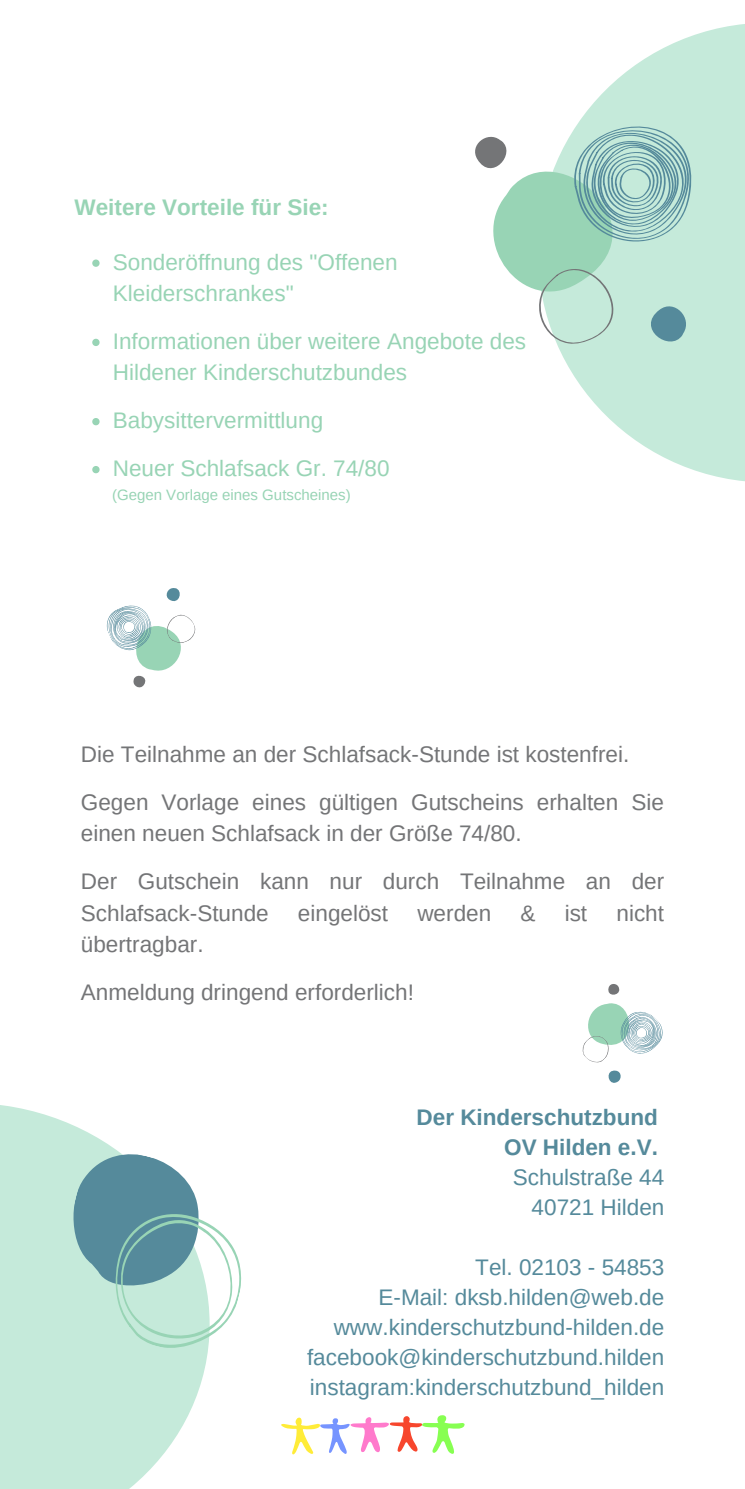
<style>
.page{position:relative;width:745px;height:1489px;background:#fff}
.page>*{position:absolute;margin:0;border:0;box-sizing:border-box;transform-origin:0 0}
.t1{font:22.5px/31.2px "Arimo";color:#747577}
.t2{font:22.5px "Arimo";color:#558a9b}
.t3{font:22.5px/31.2px "Arimo";color:#98d4b5}
.t4{font:700 22.5px "Arimo";color:#558a9b}
.t5{font:700 22.5px "Arimo";color:#98d4b5}
.t6{font:15px "Arimo";color:#98d4b5}
</style>
<div class="page">
<svg style="left:561px;top:24px;width:183px;height:457px;fill:#c5eada"></svg>
<svg style="left:0;top:1105px;width:206px;height:384px;fill:#c5eada"></svg>
<svg style="left:475px;top:127px;width:217px;height:226px"></svg>
<svg style="left:106px;top:588px;width:90px;height:100px"></svg>
<svg style="left:281px;top:1415px;width:183px;height:39px"></svg>
<svg style="left:49px;top:1142px;width:193px;height:220px"></svg>
<svg style="left:582px;top:984px;width:81px;height:99px"></svg>
<svg style="left:92px;top:259px;width:7px;height:8px"></svg>
<svg style="left:92px;top:339px;width:7px;height:7px"></svg>
<svg style="left:92px;top:418px;width:7px;height:7px"></svg>
<svg style="left:92px;top:466px;width:7px;height:7px"></svg>
<p class="t5" style="left:74px;top:194px;width:255px">Weitere Vorteile für Sie:</p>
<p class="t3" style="left:113px;top:246px;width:286px">Sonderöffnung des "Offenen<br>Kleiderschrankes"</p>
<p class="t3" style="left:113px;top:326px;width:414px">Informationen über weitere Angebote des<br>Hildener Kinderschutzbundes</p>
<p class="t3" style="left:113px;top:405px;width:212px">Babysittervermittlung</p>
<p class="t3" style="left:113px;top:453px;width:278px">Neuer Schlafsack Gr. 74/80</p>
<p class="t6" style="left:112px;top:487px;width:240px">(Gegen Vorlage eines Gutscheines)</p>
<p class="t1" style="left:81px;top:739px;width:550px">Die Teilnahme an der Schlafsack-Stunde ist kostenfrei.</p>
<p class="t1" style="left:81px;top:787px;width:584px">Gegen Vorlage eines gültigen Gutscheins erhalten Sie einen neuen Schlafsack in der Größe 74/80.</p>
<p class="t1" style="left:81px;top:866px;width:584px">Der Gutschein kann nur durch Teilnahme an der<br>Schlafsack-Stunde</p>
<p class="t1" style="left:298px;top:897px;width:92px">eingelöst</p>
<p class="t1" style="left:417px;top:897px;width:75px">werden</p>
<p class="t1" style="left:520px;top:897px;width:16px">&amp;</p>
<p class="t1" style="left:564px;top:897px;width:24px">ist</p>
<p class="t1" style="left:616px;top:897px;width:49px">nicht</p>
<p class="t1" style="left:81px;top:928px;width:124px">übertragbar.</p>
<p class="t1" style="left:81px;top:976px;width:334px">Anmeldung dringend erforderlich!</p>
<p class="t4" style="left:416px;top:1105px;width:243px">Der Kinderschutzbund</p>
<p class="t4" style="left:504px;top:1135px;width:155px">OV Hilden e.V.</p>
<p class="t2" style="left:512px;top:1165px;width:153px">Schulstraße 44</p>
<p class="t2" style="left:531px;top:1195px;width:134px">40721 Hilden</p>
<p class="t2" style="left:475px;top:1255px;width:190px">Tel. 02103 - 54853</p>
<p class="t2" style="left:378px;top:1285px;width:287px">E-Mail: dksb.hilden@web.de</p>
<p class="t2" style="left:333px;top:1315px;width:332px">www.kinderschutzbund-hilden.de</p>
<p class="t2" style="left:307px;top:1345px;width:358px">facebook@kinderschutzbund.hilden</p>
<p class="t2" style="left:310px;top:1375px;width:356px">instagram:kinderschutzbund_hilden</p>
</div>
